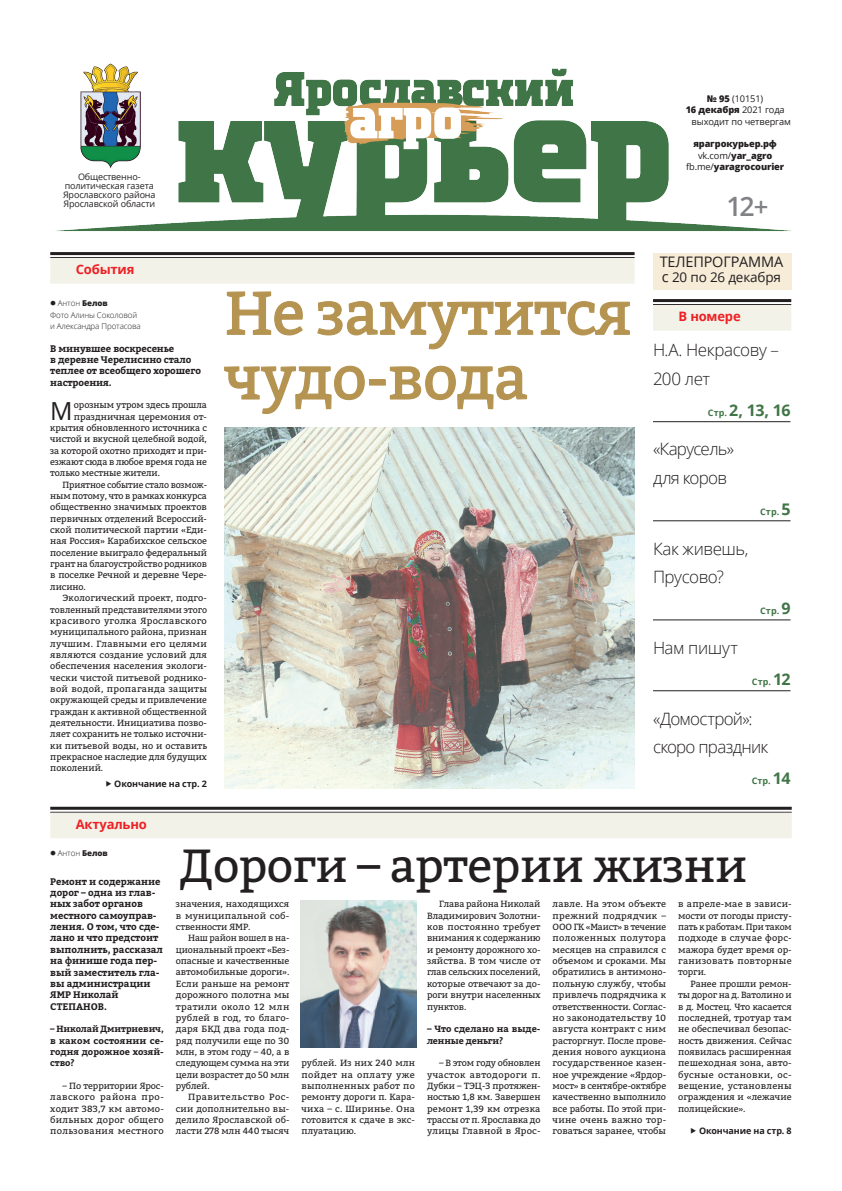
<style>
.page{position:relative;width:842px;height:1191px;background:#fff}
.page>*{position:absolute;margin:0;border:0;box-sizing:border-box;transform-origin:0 0}
.t1{font:60.5px/64.6px "Bitter";letter-spacing:-.01em;color:#b59350}
.t2{font:46.3px "Bitter";letter-spacing:-.01em;color:#231f20}
.t3{font:600 26.7px "Open Sans";color:#808285}
.t4{font:24.9px "Open Sans";color:#231f20}
.t5{font:300 17px/28.2px "Open Sans";letter-spacing:-.035em;color:#231f20}
.t6{font:700 16px "Open Sans";color:#407546}
.t7{font:14.5px "Open Sans";letter-spacing:-.015em;color:#231f20}
.t8{font:13.5px "Open Sans";letter-spacing:-.015em;color:#231f20}
.t9{font:700 13px "Open Sans";letter-spacing:-.015em;color:#ee2124}
.t10{font:700 9.5px/11.3px "Bitter";color:#231f20}
.t11{font:800 9.2px/11.3px "Open Sans";letter-spacing:-.015em;color:#231f20;text-align:center}
.t12{font:9.2px "Open Sans";letter-spacing:-.015em;color:#231f20}
.t13{font:9px/11.3px "Bitter";color:#231f20;text-align:justify}
.t14{font:700 9px/11.3px "Bitter";color:#231f20;text-align:justify}
.t15{font:9px/9px "Open Sans";letter-spacing:-.015em;color:#231f20;text-align:center}
.t16{font:9px "Bitter";letter-spacing:.025em;color:#231f20}
.t17{font:700 9px "Open Sans";letter-spacing:-.015em;color:#231f20}
.t18{font:9px "Bitter";letter-spacing:.03em;color:#231f20}
.t19{font:700 9px "Open Sans";letter-spacing:.005em;color:#407546}
.t20{font:300 8px/11.3px "Open Sans";letter-spacing:-.015em;color:#231f20}
.s1{font-weight:800}
.s2{font-weight:400}
.s3{font-size:25.7px}
.s4{font-size:14.5px}
.s5{font-size:9px}
.s6{font-size:16px}
</style>
<div class="page">
<img style="left:57px;top:63px;width:734px;height:168px">
<hr style="left:653px;top:299px;width:138px;height:3px;background:#231f20">
<hr style="left:653px;top:304px;width:138px;height:1px;background:#231f20">
<div style="left:653px;top:305px;width:138px;height:25px;background:#f2f2e9"></div>
<div style="left:653px;top:253px;width:138px;height:36px;background:#f7ecd8"></div>
<hr style="left:653px;top:421px;width:137px;height:1px;background:#231f20">
<hr style="left:653px;top:520px;width:137px;height:1px;background:#231f20">
<hr style="left:653px;top:620px;width:137px;height:1px;background:#231f20">
<hr style="left:653px;top:690px;width:137px;height:1px;background:#231f20">
<hr style="left:50px;top:252px;width:584px;height:3px;background:#231f20">
<hr style="left:50px;top:257px;width:584px;height:1px;background:#231f20">
<div style="left:50px;top:258px;width:584px;height:26px;background:#f2f2e9"></div>
<hr style="left:50px;top:806px;width:741px;height:3px;background:#231f20">
<hr style="left:50px;top:811px;width:741px;height:1px;background:#231f20">
<div style="left:50px;top:812px;width:741px;height:26px;background:#f2f2e9"></div>
<img style="left:225px;top:427px;width:409px;height:361px">
<svg style="left:223px;top:252px;width:407px;height:179px"></svg>
<img style="left:300px;top:900px;width:117px;height:147px">
<p class="t15" style="left:63px;top:172px;width:94px">Общественно&shy;политическая газета<br>Ярославского района<br>Ярославской области</p>
<h3 class="t9" style="left:76px;top:260px;width:60px">События</h3>
<p class="t20" style="left:50px;top:297px;width:92px;text-indent:8px">Антон <span class="s1">Белов<br></span>Фото Алины Соколовой и Александра Протасова</p>
<p class="t10" style="left:50px;top:343px;width:152px">В минувшее воскресенье<br>в деревне Черелисино стало теплее от всеобщего хорошего настроения.</p>
<h3 class="t4" style="left:50px;top:393px;width:24px">М</h3>
<p class="t13" style="left:74px;top:399px;width:135px">орозным утром здесь прошла</p>
<p class="t13" style="left:74px;top:411px;width:135px">праздничная церемония от-</p>
<p class="t13" style="left:50px;top:422px;width:158px">крытия обновленного источника с</p>
<p class="t13" style="left:50px;top:433px;width:158px">чистой и вкусной целебной водой,</p>
<p class="t13" style="left:50px;top:445px;width:158px">за которой охотно приходят и при-</p>
<p class="t13" style="left:50px;top:456px;width:158px">езжают сюда в любое время года не</p>
<p class="t13" style="left:50px;top:467px;width:111px">только местные жители.</p>
<p class="t13" style="left:62px;top:479px;width:146px">Приятное событие стало возмож-</p>
<p class="t13" style="left:50px;top:490px;width:158px">ным потому, что в рамках конкурса</p>
<p class="t13" style="left:50px;top:502px;width:158px">общественно значимых проектов</p>
<p class="t13" style="left:50px;top:513px;width:158px">первичных отделений Всероссий-</p>
<p class="t13" style="left:50px;top:524px;width:158px">ской политической партии «Еди-</p>
<p class="t13" style="left:50px;top:536px;width:158px">ная Россия» Карабихское сельское</p>
<p class="t13" style="left:50px;top:547px;width:158px">поселение выиграло федеральный</p>
<p class="t13" style="left:50px;top:558px;width:158px">грант на благоустройство родников</p>
<p class="t13" style="left:50px;top:570px;width:158px">в поселке Речной и деревне Чере-</p>
<p class="t13" style="left:50px;top:581px;width:37px">лисино.</p>
<p class="t13" style="left:62px;top:592px;width:146px">Экологический проект, подго-</p>
<p class="t13" style="left:50px;top:604px;width:158px">товленный представителями этого</p>
<p class="t18" style="left:50px;top:615px;width:158px">красивого уголка Ярославского</p>
<p class="t13" style="left:50px;top:626px;width:158px">муниципального района, признан</p>
<p class="t16" style="left:50px;top:637px;width:158px">лучшим. Главными его целями</p>
<p class="t13" style="left:50px;top:649px;width:158px">являются создание условий для</p>
<p class="t13" style="left:50px;top:660px;width:158px">обеспечения населения экологи-</p>
<p class="t13" style="left:50px;top:672px;width:158px">чески чистой питьевой роднико-</p>
<p class="t16" style="left:50px;top:683px;width:158px">вой водой, пропаганда защиты</p>
<p class="t13" style="left:50px;top:694px;width:158px">окружающей среды и привлечение</p>
<p class="t13" style="left:50px;top:706px;width:158px">граждан к активной общественной</p>
<p class="t13" style="left:50px;top:717px;width:158px">деятельности. Инициатива позво-</p>
<p class="t13" style="left:50px;top:728px;width:158px">ляет сохранить не только источни-</p>
<p class="t13" style="left:50px;top:740px;width:158px">ки питьевой воды, но и оставить</p>
<p class="t13" style="left:50px;top:751px;width:158px">прекрасное наследие для будущих</p>
<p class="t13" style="left:50px;top:762px;width:54px">поколений.</p>
<p class="t17" style="left:114px;top:778px;width:94px">Окончание на стр. 2</p>
<h3 class="t9" style="left:76px;top:815px;width:73px">Актуально</h3>
<h1 class="t1" style="left:225px;top:281px;width:408px">Не замутится чудо-вода</h1>
<p class="t12" style="left:707px;top:92px;width:58px"><span class="s1">№ 95</span> (10151)</p>
<p class="t11" style="left:685px;top:104px;width:100px">16 декабря <span class="s2">2021 года</span></p>
<p class="t12" style="left:691px;top:115px;width:101px">выходит по четвергам</p>
<p class="t11" style="left:686px;top:138px;width:99px">ярагрокурьер.рф <span class="s2">vk.com/</span>yar_agro <span class="s2">fb.me/</span>yaragrocourier</p>
<h3 class="t3" style="left:726px;top:187px;width:44px">12<span class="s3">+</span></h3>
<h3 class="t7" style="left:660px;top:252px;width:125px">ТЕЛЕПРОГРАММА</h3>
<h3 class="t8" style="left:662px;top:268px;width:120px"><span class="s4">с</span> 20 по 26 декабря</h3>
<h3 class="t9" style="left:678px;top:307px;width:64px">В номере</h3>
<h3 class="t5" style="left:653px;top:336px;width:128px">Н.А. Некрасову –<br>200 лет</h3>
<h3 class="t6" style="left:708px;top:399px;width:84px"><span class="s5">Стр.</span> 2, 13, 16</h3>
<h3 class="t5" style="left:653px;top:435px;width:83px">«Карусель» для коров</h3>
<p class="t19" style="left:760px;top:505px;width:32px">Стр. <span class="s6">5</span></p>
<h3 class="t5" style="left:653px;top:534px;width:97px">Как живешь,<br>Прусово?</h3>
<p class="t19" style="left:760px;top:604px;width:32px">Стр. <span class="s6">9</span></p>
<h3 class="t5" style="left:653px;top:633px;width:86px">Нам пишут</h3>
<p class="t19" style="left:752px;top:675px;width:40px">Стр. <span class="s6">12</span></p>
<h3 class="t5" style="left:653px;top:704px;width:117px">«Домострой»: скоро праздник</h3>
<p class="t19" style="left:752px;top:774px;width:40px">Стр. <span class="s6">14</span></p>
<p class="t20" style="left:58px;top:847px;width:51px">Антон <span class="s1">Белов</span></p>
<p class="t10" style="left:50px;top:876px;width:114px">Ремонт и содержание дорог – одна из глав&shy;ных забот органов местного самоуправ&shy;ления. О том, что сде&shy;лано и что предстоит выполнить, рассказал на финише года пер&shy;вый заместитель гла&shy;вы администрации<br>ЯМР Николай<br>СТЕПАНОВ.</p>
<p class="t14" style="left:50px;top:1023px;width:115px">– Николай Дмитриевич, в каком состоянии се&shy;годня дорожное хозяй&shy;ство?</p>
<p class="t13" style="left:50px;top:1080px;width:115px;text-indent:12px">– По территории Ярос&shy;лавского района про&shy;ходит 383,7 км автомо&shy;бильных дорог общего пользования местного</p>
<h2 class="t2" style="left:180px;top:836px;width:569px">Дороги – артерии жизни</h2>
<p class="t13" style="left:176px;top:898px;width:115px">значения, находящихся в муниципальной соб&shy;ственности ЯМР.</p>
<p class="t13" style="left:176px;top:932px;width:115px;text-indent:12px">Наш район вошел в на&shy;циональный проект «Без&shy;опасные и качественные автомобильные дороги».<br>Если раньше на ремонт дорожного полотна мы тратили около 12 млн рублей в год, то благо&shy;даря БКД два года под&shy;ряд получили еще по 30 млн, в этом году – 40, а в следующем сумма на эти цели возрастет до 50 млн рублей.</p>
<p class="t13" style="left:176px;top:1091px;width:115px;text-indent:12px">Правительство Рос&shy;сии дополнительно вы&shy;делило Ярославской об&shy;ласти 278 млн 440 тысяч</p>
<p class="t13" style="left:301px;top:1057px;width:115px">рублей. Из них 240 млн пойдет на оплату уже выполненных работ по ремонту дороги п. Кара&shy;чиха – с. Ширинье. Она готовится к сдаче в экс&shy;плуатацию.</p>
<p class="t13" style="left:427px;top:898px;width:115px;text-indent:12px">Глава района Николай Владимирович Золотни&shy;ков постоянно требует внимания к содержанию и ремонту дорожного хо&shy;зяйства. В том числе от глав сельских поселений, которые отвечают за до&shy;роги внутри населенных пунктов.</p>
<p class="t14" style="left:427px;top:1023px;width:115px">– Что сделано на выде&shy;ленные деньги?</p>
<p class="t13" style="left:427px;top:1057px;width:115px;text-indent:12px">– В этом году обновлен участок автодороги п.<br>Дубки – ТЭЦ-3 протяжен&shy;ностью 1,8 км. Завершен ремонт 1,39 км отрезка трассы от п. Ярославка до улицы Главной в Ярос-</p>
<p class="t13" style="left:552px;top:898px;width:115px">лавле. На этом объекте прежний подрядчик – ООО ГК «Маист» в течение положенных полутора месяцев на справился с объемом и сроками. Мы обратились в антимоно&shy;польную службу, чтобы привлечь подрядчика к ответственности. Соглас&shy;но законодательству 10 августа контракт с ним расторгнут. После прове&shy;дения нового аукциона государственное казен&shy;ное учреждение «Ярдор&shy;мост» в сентябре-октябре качественно выполнило все работы. По этой при&shy;чине очень важно тор&shy;говаться заранее, чтобы</p>
<p class="t13" style="left:678px;top:898px;width:115px">в апреле-мае в зависи&shy;мости от погоды присту&shy;пать к работам. При таком подходе в случае форс&shy;мажора будет время ор&shy;ганизовать повторные торги.</p>
<p class="t13" style="left:678px;top:978px;width:115px;text-indent:12px">Ранее прошли ремон&shy;ты дорог на д. Ватолино и в д. Мостец. Что касается последней, тротуар там не обеспечивал безопас&shy;ность движения. Сейчас появилась расширенная пешеходная зона, авто&shy;бусные остановки, ос&shy;вещение, установлены ограждения и «лежачие полицейские».</p>
<p class="t17" style="left:699px;top:1124px;width:94px">Окончание на стр. 8</p>
</div>
